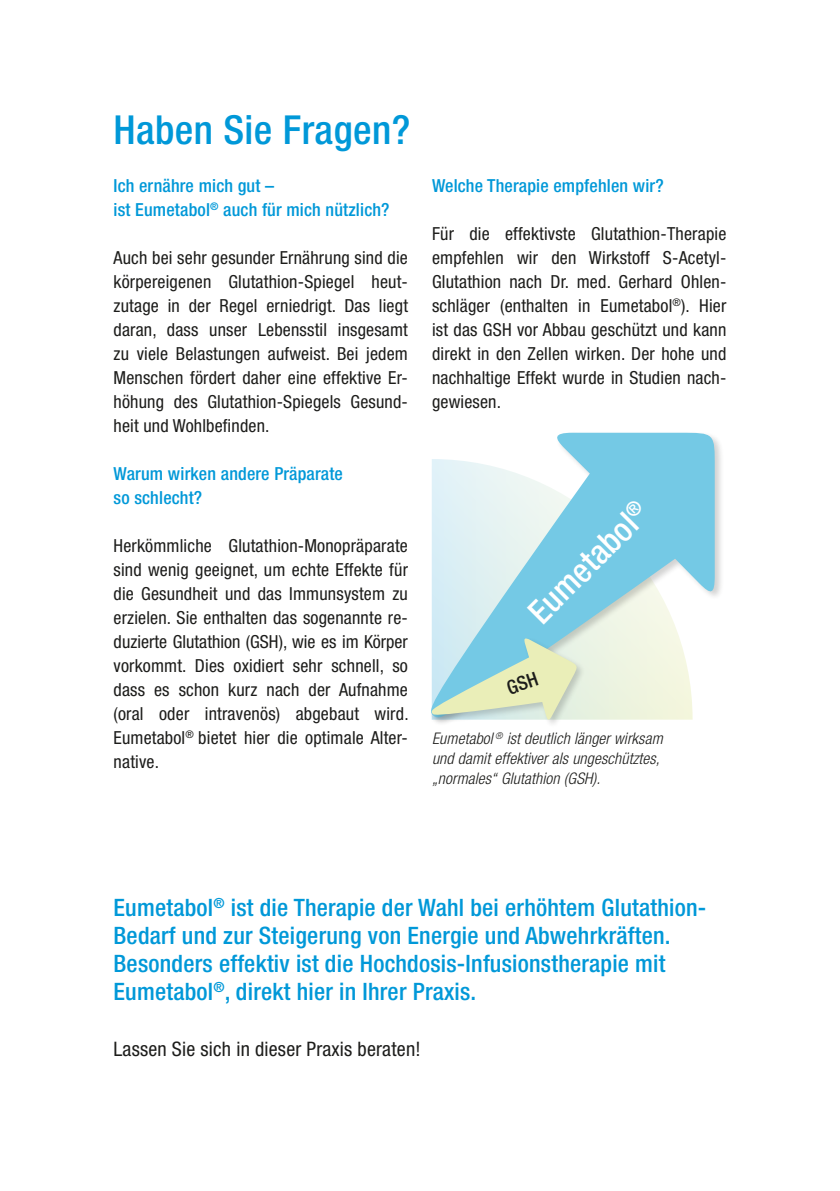
<style>
.page{position:relative;width:840px;height:1191px;background:#fff}
.page>*{position:absolute;margin:0;border:0;box-sizing:border-box;transform-origin:0 0}
.t1{font:500 condensed 40px "Helvetica Neue LT Std";letter-spacing:.01em;color:#0098d8}
.t2{font:500 condensed 33.4px "Helvetica Neue LT Std";color:#fff}
.t3{font:500 condensed 24px/28px "Helvetica Neue LT Std";letter-spacing:.01em;color:#0098d8}
.t4{font:condensed 20px "Helvetica Neue LT Std";letter-spacing:.01em;color:#1d1d1b}
.t5{font:condensed 18px/24px "Helvetica Neue LT Std";letter-spacing:.01em;color:#1d1d1b;text-align:justify}
.t6{font:500 condensed 18px/24px "Helvetica Neue LT Std";letter-spacing:.01em;color:#0098d8}
.t7{font:italic 300 condensed 16px/20px "Helvetica Neue LT Std";letter-spacing:.01em;color:#1d1d1b}
</style>
<div class="page">
<div style="left:429px;top:431px;width:294px;height:295px;background:#1d1d1b;opacity:.2"></div>
<svg style="left:429px;top:432px;width:286px;height:285px"></svg>
<div style="left:430px;top:637px;width:155px;height:92px;background:#1d1d1b;opacity:.2"></div>
<svg style="left:430px;top:636px;width:148px;height:85px;background:#c2e0d2"></svg>
<h1 class="t1" style="left:113px;top:106px;width:298px">Haben Sie Fragen?</h1>
<p class="t6" style="left:113px;top:173px;width:277px">Ich ernähre mich gut –<br>ist Eumetabol<sup>®</sup> auch für mich nützlich?</p>
<p class="t5" style="left:113px;top:246px;width:296px">Auch bei sehr gesunder Ernährung sind die körpereigenen Glutathion-Spiegel heut&shy;zutage in der Regel erniedrigt. Das liegt daran, dass unser Lebensstil insgesamt zu viele Belastungen aufweist. Bei jedem Menschen fördert daher eine effektive Er&shy;höhung des Glutathion-Spiegels Gesund&shy;heit und Wohlbefinden.</p>
<p class="t6" style="left:113px;top:461px;width:231px">Warum wirken andere Präparate so schlecht?</p>
<p class="t5" style="left:113px;top:534px;width:296px">Herkömmliche Glutathion-Monopräparate sind wenig geeignet, um echte Effekte für die Gesundheit und das Immunsystem zu erzielen. Sie enthalten das sogenannte re&shy;duzierte Glutathion (GSH), wie es im Körper vorkommt. Dies oxidiert sehr schnell, so dass es schon kurz nach der Aufnahme (oral oder intravenös) abgebaut wird.<br>Eumetabol<sup>®</sup> bietet hier die optimale Alter&shy;native.</p>
<p class="t6" style="left:432px;top:173px;width:233px">Welche Therapie empfehlen wir?</p>
<p class="t5" style="left:432px;top:222px;width:296px">Für die effektivste Glutathion-Therapie empfehlen wir den Wirkstoff S-Acetyl-Glutathion nach Dr. med. Gerhard Ohlen&shy;schläger (enthalten in Eumetabol<sup>®</sup>). Hier ist das GSH vor Abbau geschützt und kann direkt in den Zellen wirken. Der hohe und nachhaltige Effekt wurde in Studien nach&shy;gewiesen.</p>
<h2 class="t2" style="left:519px;top:603px;width:156px;rotate:-45deg">Eumetabol<sup>®</sup></h2>
<p class="t7" style="left:432px;top:729px;width:232px">Eumetabol <sup>®</sup> ist deutlich länger wirksam und damit effektiver als ungeschütztes, „normales“ Glutathion (GSH).</p>
<h3 class="t3" style="left:113px;top:893px;width:594px">Eumetabol<sup>®</sup> ist die Therapie der Wahl bei erhöhtem Glutathion-Bedarf und zur Steigerung von Energie und Abwehrkräften.<br>Besonders effektiv ist die Hochdosis-Infusionstherapie mit Eumetabol<sup>®</sup>, direkt hier in Ihrer Praxis.</h3>
<p class="t4" style="left:113px;top:1037px;width:308px">Lassen Sie sich in dieser Praxis beraten!</p>
</div>
